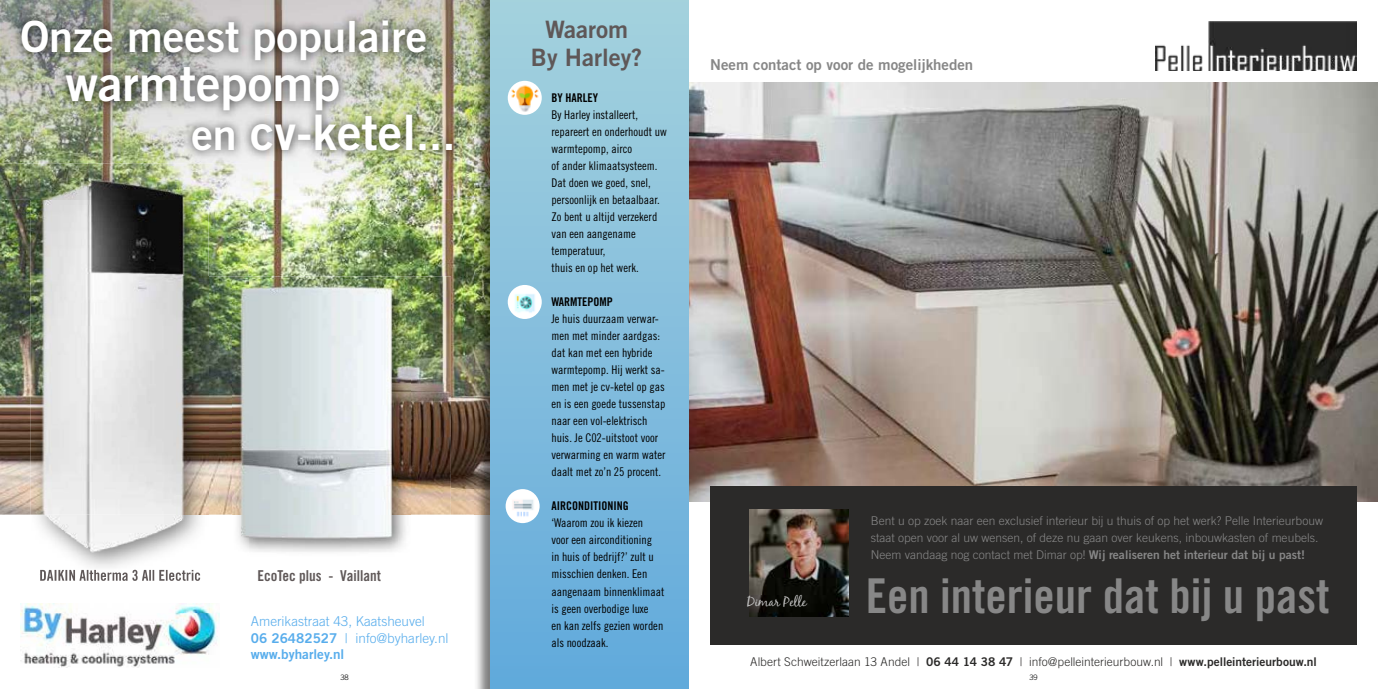
<style>
.page{position:relative;width:1378px;height:689px;background:#fff}
.page>*{position:absolute;margin:0;border:0;box-sizing:border-box;transform-origin:0 0}
.t1{font:49.05px/49.1px "Trade Gothic LT Std Bd 2";color:#fff}
.t2{font:48px "Trade Gothic LT Std Bd Cn 20";color:#878787}
.t3{font:43.05px "Trade Gothic LT Std Bd 2";color:#fff}
.t4{font:24px/28.8px "Trade Gothic LT Std Bd 2";color:#5f5858;text-align:center}
.t5{font:15px "Trade Gothic LT Std Bd 2";color:#878787}
.t6{font:15px "Trade Gothic LT Std Bd Cn 20";color:#5f5858}
.t7{font:300 13.5px/16.5px "Trade Gothic LT Std";color:#58adec}
.t8{font:13.5px "Trade Gothic LT Std Bd 2";color:#58adec}
.t9{font:13.5px "Black Jack";color:#c6c6c6}
.t10{font:12px/17px "Trade Gothic LT Std Cn 18";color:#000}
.t11{font:300 12px/17px "Trade Gothic LT Std";color:#878787}
.t12{font:300 12px "Trade Gothic LT Std";color:#2b2a29}
.t13{font:12px "Trade Gothic LT Std Bd 2";color:#878787}
.t14{font:12px "Trade Gothic LT Std Bd Cn 20";color:#000}
.t15{font:300 7.5px "Trade Gothic LT Std";color:#000}
.s1{font-size:43.05px}
.s2{font-family:"Trade Gothic LT Std Bd 2";font-weight:400}
.s3{font-family:"Trade Gothic LT Std";font-weight:300}
</style>
<div class="page">
<img style="left:689px;top:82px;width:689px;height:420px">
<div style="left:710px;top:486px;width:646px;height:158px;background:#2b2a29"></div>
<img style="left:749px;top:510px;width:99px;height:107px">
<img style="left:1156px;top:21px;width:200px;height:49px">
<img style="left:21px;top:612px;width:199px;height:56px">
<img style="left:248px;top:200px;width:226px;height:314px">
<img style="left:0;top:200px;width:248px;height:412px">
<img style="left:40px;top:575px;width:160px;height:6px">
<img style="left:30px;top:200px;width:178px;height:375px">
<img style="left:40px;top:570px;width:160px;height:5px">
<img style="left:233px;top:551px;width:154px;height:5px">
<img style="left:176px;top:276px;width:275px;height:275px">
<img style="left:233px;top:279px;width:177px;height:235px">
<img style="left:0;top:0;width:474px;height:200px">
<img style="left:0;top:164px;width:248px;height:36px">
<img style="left:12px;top:11px;width:450px;height:149px">
<img style="left:474px;top:51px;width:17px;height:638px">
<img style="left:474px;top:0;width:17px;height:51px">
<img style="left:474px;top:200px;width:17px;height:314px">
<div style="left:491px;top:0;width:197px;height:689px;background:linear-gradient(to bottom,#a5d2dd,#62aadc)"></div>
<img style="left:508px;top:81px;width:34px;height:34px;border-radius:17px">
<img style="left:508px;top:285px;width:34px;height:34px;border-radius:17px">
<img style="left:505px;top:489px;width:35px;height:34px;border-radius:17px">
<h3 class="t3" style="left:21px;top:10px;width:408px">Onze meest populaire</h3>
<h1 class="t1" style="left:191px;top:58px;width:266px;text-indent:-126px">warmtepomp<br><span class="s1">en</span> cv-ketel<span class="s1">...</span></h1>
<p class="t6" style="left:257px;top:566px;width:125px">EcoTec plus - Vaillant</p>
<p class="t7" style="left:251px;top:613px;width:199px">Amerikastraat 43, Kaatsheuvel<br><span class="s2">06 26482527</span> | info@byharley.nl</p>
<p class="t8" style="left:251px;top:646px;width:95px">www.byharley.nl</p>
<h3 class="t4" style="left:531px;top:14px;width:113px">Waarom<br>By Harley?</h3>
<p class="t14" style="left:551px;top:91px;width:48px">BY HARLEY</p>
<p class="t10" style="left:551px;top:106px;width:117px">By Harley installeert, repareert en onderhoudt uw warmtepomp, airco<br>of ander klimaatsysteem.<br>Dat doen we goed, snel, persoonlijk en betaalbaar.<br>Zo bent u altijd verzekerd van een aangename temperatuur,<br>thuis en op het werk.</p>
<p class="t14" style="left:551px;top:295px;width:63px">WARMTEPOMP</p>
<p class="t10" style="left:551px;top:310px;width:115px">Je huis duurzaam verwar&shy;men met minder aardgas: dat kan met een hybride warmtepomp. Hij werkt sa&shy;men met je cv-ketel op gas en is een goede tussenstap naar een vol-elektrisch huis. Je C02-uitstoot voor verwarming en warm water daalt met zo’n 25 procent.</p>
<p class="t14" style="left:551px;top:499px;width:79px">AIRCONDITIONING</p>
<p class="t10" style="left:551px;top:514px;width:115px">‘Waarom zou ik kiezen<br>voor een airconditioning<br>in huis of bedrijf?’ zult u misschien denken. Een aangenaam binnenklimaat is geen overbodige luxe<br>en kan zelfs gezien worden als noodzaak.</p>
<p class="t5" style="left:710px;top:56px;width:264px">Neem contact op voor de mogelijkheden</p>
<p class="t9" style="left:747px;top:593px;width:61px">Dimar Pelle</p>
<p class="t11" style="left:871px;top:512px;width:454px">Bent u op zoek naar een exclusief interieur bij u thuis of op het werk? Pelle Interieurbouw staat open voor al uw wensen, of deze nu gaan over keukens, inbouwkasten of meubels.</p>
<p class="t13" style="left:871px;top:547px;width:436px"><span class="s3">Neem vandaag nog contact met Dimar op!</span> Wij realiseren het interieur dat bij u past!</p>
<h2 class="t2" style="left:865px;top:567px;width:465px">Een interieur dat bij u past</h2>
<p class="t12" style="left:750px;top:654px;width:568px">Albert Schweitzerlaan 13 Andel | <span class="s2">06 44 14 38 47</span> | info@pelleinterieurbouw.nl | <span class="s2">www.pelleinterieurbouw.nl</span></p>
<p class="t15" style="left:340px;top:672px;width:10px">38</p>
<p class="t15" style="left:1029px;top:672px;width:10px">39</p>
</div>
